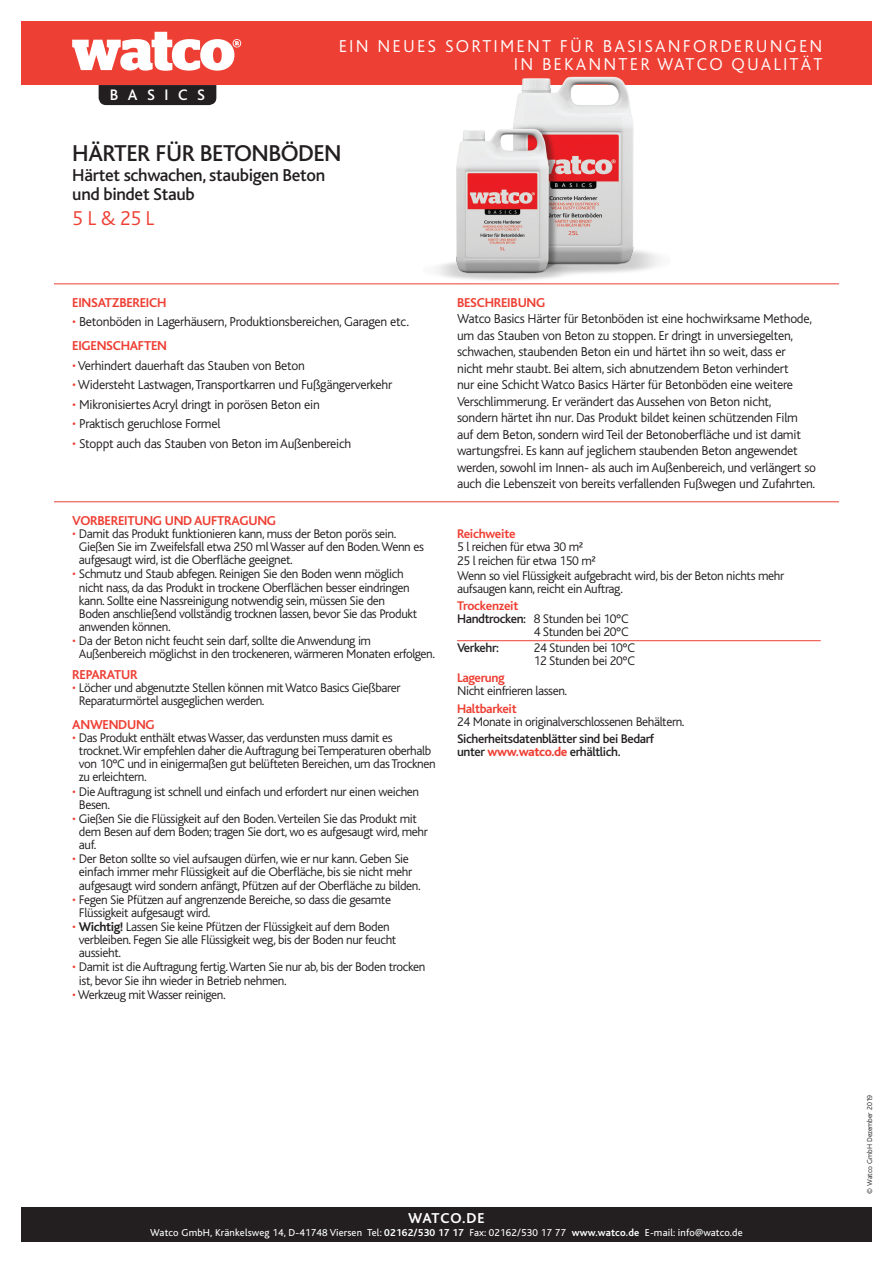
<style>
.page{position:relative;width:893px;height:1263px;background:#fff}
.page>*{position:absolute;margin:0;border:0;box-sizing:border-box;transform-origin:0 0}
.t1{font:500 24px "Bliss";letter-spacing:-.02em;color:#231f20}
.t2{font:300 21px "Bliss";color:#ee3f34}
.t3{font:300 18px/18px "Bliss";letter-spacing:.12em;color:#fff;text-align:right}
.t4{font:500 18px/19.5px "Bliss";letter-spacing:-.02em;color:#231f20}
.t5{font:500 15.9px "Bliss";letter-spacing:.6em;color:#fff}
.t6{font:700 15px "Bliss";letter-spacing:.06em;color:#fff}
.t7{font:300 13.5px/16.5px "Bliss";letter-spacing:-.02em;color:#231f20}
.t8{font:700 13.5px "Bliss";letter-spacing:-.02em;color:#ee3f34}
.t9{font:300 13.2px/13.2px "Bliss";letter-spacing:-.03em;color:#231f20}
.t10{font:500 13.2px/13.2px "Bliss";letter-spacing:-.03em;color:#231f20}
.t11{font:700 13.2px "Bliss";letter-spacing:-.03em;color:#ee3f34}
.t12{font:10.5px "Bliss";letter-spacing:.015em;color:#fff}
.t13{font:300 7.5px "Bliss";color:#231f20}
.s1{color:#ee3f34}
.s2{font-weight:700}
.s3{font-weight:500}
.s4{font-weight:800;color:#ee3f34}
</style>
<div class="page">
<div style="left:21px;top:1208px;width:851px;height:34px;background:#231f20"></div>
<hr style="left:54px;top:283px;width:785px;height:1px;background:#ee3f34">
<hr style="left:54px;top:501px;width:785px;height:1px;background:#ee3f34">
<div style="left:21px;top:21px;width:851px;height:64px;background:#ee3f34"></div>
<svg style="left:72px;top:32px;width:169px;height:39px"></svg>
<div style="left:99px;top:85px;width:117px;height:20px;background:#231f20"></div>
<img style="left:424px;top:76px;width:247px;height:208px">
<hr style="left:457px;top:640px;width:364px;height:1px;background:#ee3f34">
<p class="t5" style="left:110px;top:87px;width:97px">BASICS</p>
<p class="t3" style="left:339px;top:37px;width:485px">EIN NEUES SORTIMENT FÜR BASISANFORDERUNGEN<br>IN BEKANNTER WATCO QUALITÄT</p>
<p class="t1" style="left:72px;top:141px;width:271px">HÄRTER FÜR BETONBÖDEN</p>
<p class="t4" style="left:72px;top:165px;width:254px">Härtet schwachen, staubigen Beton und bindet Staub</p>
<p class="t2" style="left:72px;top:208px;width:84px">5 L &amp; 25 L</p>
<p class="t8" style="left:72px;top:295px;width:96px">EINSATZBEREICH</p>
<p class="t7" style="left:72px;top:314px;width:338px"><span class="s1">•</span> Betonböden in Lagerhäusern, Produktionsbereichen, Garagen etc.</p>
<p class="t8" style="left:72px;top:339px;width:96px">EIGENSCHAFTEN</p>
<p class="t7" style="left:72px;top:357px;width:234px"><span class="s1">•</span>Verhindert dauerhaft das Stauben von Beton</p>
<p class="t7" style="left:72px;top:377px;width:321px"><span class="s1">•</span>Widersteht Lastwagen, Transportkarren und Fußgängerverkehr</p>
<p class="t7" style="left:72px;top:396px;width:249px"><span class="s1">•</span> Mikronisiertes Acryl dringt in porösen Beton ein</p>
<p class="t7" style="left:72px;top:416px;width:150px"><span class="s1">•</span> Praktisch geruchlose Formel</p>
<p class="t7" style="left:72px;top:435px;width:281px"><span class="s1">•</span> Stoppt auch das Stauben von Beton im Außenbereich</p>
<p class="t8" style="left:72px;top:513px;width:205px">VORBEREITUNG UND AUFTRAGUNG</p>
<p class="t9" style="left:79px;top:527px;width:347px;text-indent:-7px"><span class="s1">•</span> Damit das Produkt funktionieren kann, muss der Beton porös sein.<br>Gießen Sie im Zweifelsfall etwa 250 ml Wasser auf den Boden. Wenn es aufgesaugt wird, ist die Oberfläche geeignet.</p>
<p class="t9" style="left:79px;top:568px;width:340px;text-indent:-7px"><span class="s1">•</span> Schmutz und Staub abfegen. Reinigen Sie den Boden wenn möglich nicht nass, da das Produkt in trockene Oberflächen besser eindringen kann. Sollte eine Nassreinigung notwendig sein, müssen Sie den Boden anschließend vollständig trocknen lassen, bevor Sie das Produkt anwenden können.</p>
<p class="t9" style="left:79px;top:634px;width:358px;text-indent:-7px"><span class="s1">•</span> Da der Beton nicht feucht sein darf, sollte die Anwendung im<br>Außenbereich möglichst in den trockeneren, wärmeren Monaten erfolgen.</p>
<p class="t8" style="left:72px;top:667px;width:67px">REPARATUR</p>
<p class="t9" style="left:79px;top:681px;width:323px;text-indent:-7px"><span class="s1">•</span> Löcher und abgenutzte Stellen können mit Watco Basics Gießbarer<br>Reparaturmörtel ausgeglichen werden.</p>
<p class="t8" style="left:72px;top:717px;width:84px">ANWENDUNG</p>
<p class="t9" style="left:79px;top:731px;width:358px;text-indent:-7px"><span class="s1">•</span> Das Produkt enthält etwas Wasser, das verdunsten muss damit es trocknet. Wir empfehlen daher die Auftragung bei Temperaturen oberhalb von 10°C und in einigermaßen gut belüfteten Bereichen, um das Trocknen zu erleichtern.</p>
<p class="t9" style="left:79px;top:785px;width:342px;text-indent:-7px"><span class="s1">•</span> Die Auftragung ist schnell und einfach und erfordert nur einen weichen<br>Besen.</p>
<p class="t9" style="left:79px;top:812px;width:350px;text-indent:-7px"><span class="s1">•</span> Gießen Sie die Flüssigkeit auf den Boden. Verteilen Sie das Produkt mit dem Besen auf dem Boden; tragen Sie dort, wo es aufgesaugt wird, mehr auf.</p>
<p class="t9" style="left:79px;top:853px;width:343px;text-indent:-7px"><span class="s1">•</span> Der Beton sollte so viel aufsaugen dürfen, wie er nur kann. Geben Sie einfach immer mehr Flüssigkeit auf die Oberfläche, bis sie nicht mehr aufgesaugt wird sondern anfängt, Pfützen auf der Oberfläche zu bilden.</p>
<p class="t9" style="left:79px;top:893px;width:314px;text-indent:-7px"><span class="s1">•</span> Fegen Sie Pfützen auf angrenzende Bereiche, so dass die gesamte<br>Flüssigkeit aufgesaugt wird.</p>
<p class="t9" style="left:79px;top:920px;width:319px;text-indent:-7px"><span class="s1">•</span> <span class="s2">Wichtig!</span> Lassen Sie keine Pfützen der Flüssigkeit auf dem Boden verbleiben. Fegen Sie alle Flüssigkeit weg, bis der Boden nur feucht aussieht.</p>
<p class="t9" style="left:79px;top:961px;width:348px;text-indent:-7px"><span class="s1">•</span> Damit ist die Auftragung fertig. Warten Sie nur ab, bis der Boden trocken ist, bevor Sie ihn wieder in Betrieb nehmen.</p>
<p class="t9" style="left:72px;top:988px;width:155px"><span class="s1">•</span>Werkzeug mit Wasser reinigen.</p>
<p class="t8" style="left:457px;top:295px;width:90px">BESCHREIBUNG</p>
<p class="t7" style="left:457px;top:311px;width:360px">Watco Basics Härter für Betonböden ist eine hochwirksame Methode, um das Stauben von Beton zu stoppen. Er dringt in unversiegelten, schwachen, staubenden Beton ein und härtet ihn so weit, dass er<br>nicht mehr staubt. Bei altem, sich abnutzendem Beton verhindert<br>nur eine Schicht Watco Basics Härter für Betonböden eine weitere Verschlimmerung. Er verändert das Aussehen von Beton nicht, sondern härtet ihn nur. Das Produkt bildet keinen schützenden Film auf dem Beton, sondern wird Teil der Betonoberfläche und ist damit wartungsfrei. Es kann auf jeglichem staubenden Beton angewendet werden, sowohl im Innen- als auch im Außenbereich, und verlängert so auch die Lebenszeit von bereits verfallenden Fußwegen und Zufahrten.</p>
<p class="t11" style="left:457px;top:527px;width:60px">Reichweite</p>
<p class="t9" style="left:457px;top:540px;width:128px">5 l reichen für etwa 30 m²</p>
<p class="t9" style="left:457px;top:555px;width:140px">25 l reichen für etwa 150 m²</p>
<p class="t9" style="left:457px;top:569px;width:329px">Wenn so viel Flüssigkeit aufgebracht wird, bis der Beton nichts mehr aufsaugen kann, reicht ein Auftrag.</p>
<p class="t11" style="left:457px;top:599px;width:63px">Trockenzeit</p>
<p class="t9" style="left:457px;top:612px;width:173px;text-align:right"><span class="s3">Handtrocken:</span> 8 Stunden bei 10°C<br>4 Stunden bei 20°C</p>
<p class="t10" style="left:457px;top:641px;width:43px">Verkehr:</p>
<p class="t9" style="left:534px;top:641px;width:103px">24 Stunden bei 10°C<br>12 Stunden bei 20°C</p>
<p class="t11" style="left:457px;top:671px;width:49px">Lagerung</p>
<p class="t9" style="left:457px;top:684px;width:112px">Nicht einfrieren lassen.</p>
<p class="t11" style="left:457px;top:701px;width:61px">Haltbarkeit</p>
<p class="t9" style="left:457px;top:715px;width:229px">24 Monate in originalverschlossenen Behältern.</p>
<p class="t10" style="left:457px;top:732px;width:199px">Sicherheitsdatenblätter sind bei Bedarf unter <span class="s4">www.watco.de</span> erhältlich.</p>
<p class="t6" style="left:408px;top:1211px;width:78px">WATCO.DE</p>
<p class="t12" style="left:150px;top:1227px;width:594px">Watco GmbH, Kränkelsweg 14, D-41748 Viersen Tel: <span class="s2">02162/530 17 17</span> Fax: 02162/530 17 77 <span class="s2">www.watco.de</span> E-mail: info@watco.de</p>
<p class="t13" style="left:866px;top:1194px;width:101px;rotate:-90deg">© Watco GmbH Dezember 2019</p>
</div>
